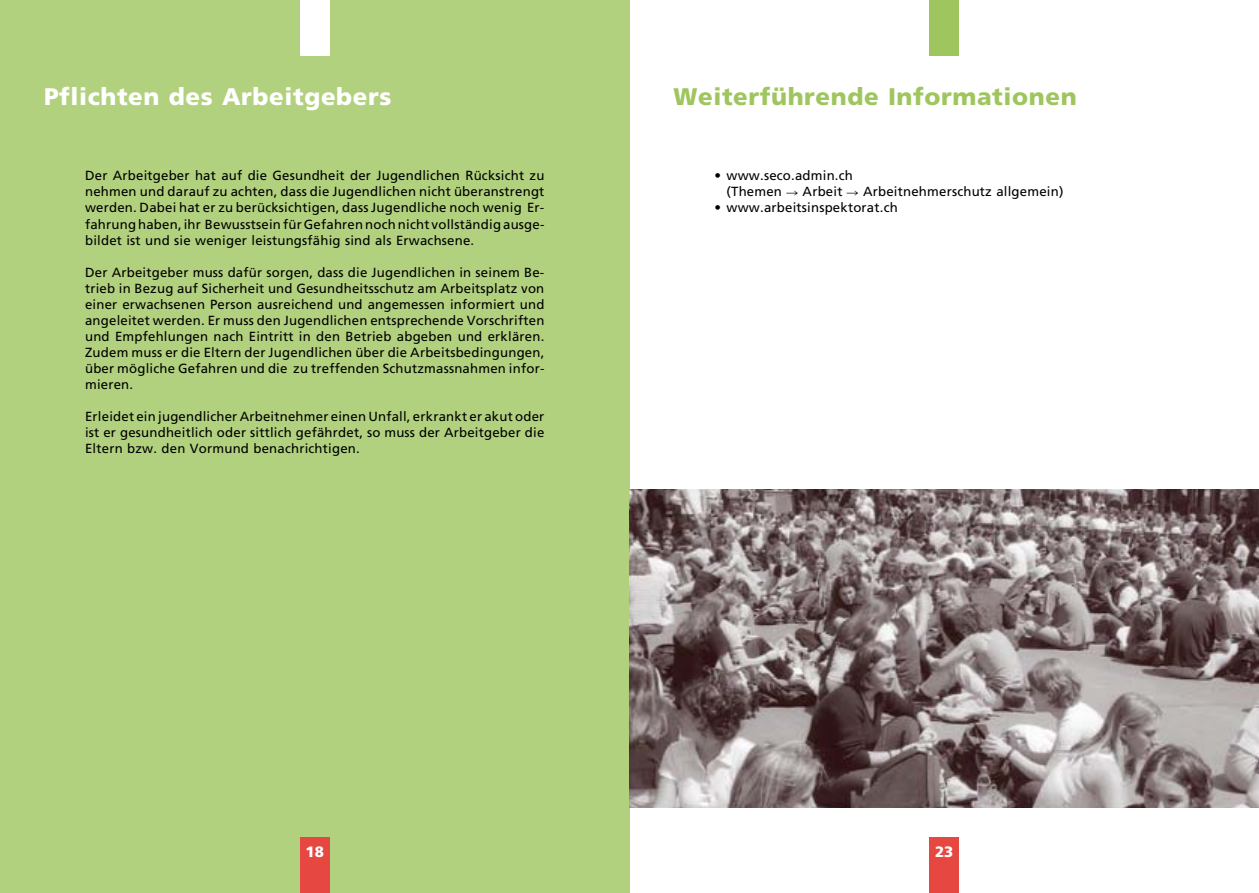
<style>
.page{position:relative;width:1259px;height:893px;background:#fff}
.page>*{position:absolute;margin:0;border:0;box-sizing:border-box;transform-origin:0 0}
.t1{font:900 24px "Frutiger";letter-spacing:.025em;color:#9fc65e}
.t2{font:900 24px "Frutiger";letter-spacing:.025em;color:#fff}
.t3{font:900 15px "Frutiger";color:#fff}
.t4{font:13.2px/16px "Frutiger";letter-spacing:.015em;color:#000;text-align:justify}
.s1{font-family:"European Pi Four";font-size:12px}
</style>
<div class="page">
<div style="left:0;top:0;width:629px;height:893px;background:#b2d17e"></div>
<div style="left:300px;top:838px;width:30px;height:55px;background:#e64741"></div>
<div style="left:300px;top:0;width:30px;height:55px;background:#fff"></div>
<div style="left:929px;top:838px;width:30px;height:55px;background:#e64741"></div>
<div style="left:929px;top:0;width:30px;height:55px;background:#9fc65e"></div>
<img style="left:629px;top:489px;width:630px;height:319px">
<h1 class="t2" style="left:44px;top:82px;width:349px">Pflichten des Arbeitgebers</h1>
<p class="t4" style="left:85px;top:168px;width:461px">Der Arbeitgeber hat auf die Gesundheit der Jugendlichen Rücksicht zu nehmen und darauf zu achten, dass die Jugendlichen nicht überanstrengt werden. Dabei hat er zu berücksichtigen, dass Jugendliche noch wenig Er&shy;fahrung haben, ihr Bewusstsein für Gefahren noch nicht vollständig ausge&shy;bildet ist und sie weniger leistungsfähig sind als Erwachsene.</p>
<p class="t4" style="left:85px;top:264px;width:461px">Der Arbeitgeber muss dafür sorgen, dass die Jugendlichen in seinem Be&shy;trieb in Bezug auf Sicherheit und Gesundheitsschutz am Arbeitsplatz von einer erwachsenen Person ausreichend und angemessen informiert und angeleitet werden. Er muss den Jugendlichen entsprechende Vorschriften und Empfehlungen nach Eintritt in den Betrieb abgeben und erklären.<br>Zudem muss er die Eltern der Jugendlichen über die Arbeitsbedingungen, über mögliche Gefahren und die zu treffenden Schutzmassnahmen infor&shy;mieren.</p>
<p class="t4" style="left:85px;top:409px;width:461px">Erleidet ein jugendlicher Arbeitnehmer einen Unfall, erkrankt er akut oder ist er gesundheitlich oder sittlich gefährdet, so muss der Arbeitgeber die Eltern bzw. den Vormund benachrichtigen.</p>
<h1 class="t1" style="left:673px;top:82px;width:405px">Weiterführende Informationen</h1>
<p class="t4" style="left:726px;top:168px;width:338px;text-indent:-12px">• www.seco.admin.ch<br>(Themen <span class="s1">R</span> Arbeit <span class="s1">R</span> Arbeitnehmerschutz allgemein)</p>
<p class="t4" style="left:714px;top:200px;width:185px">• www.arbeitsinspektorat.ch</p>
<p class="t3" style="left:305px;top:842px;width:20px">18</p>
<p class="t3" style="left:935px;top:843px;width:20px">23</p>
</div>
